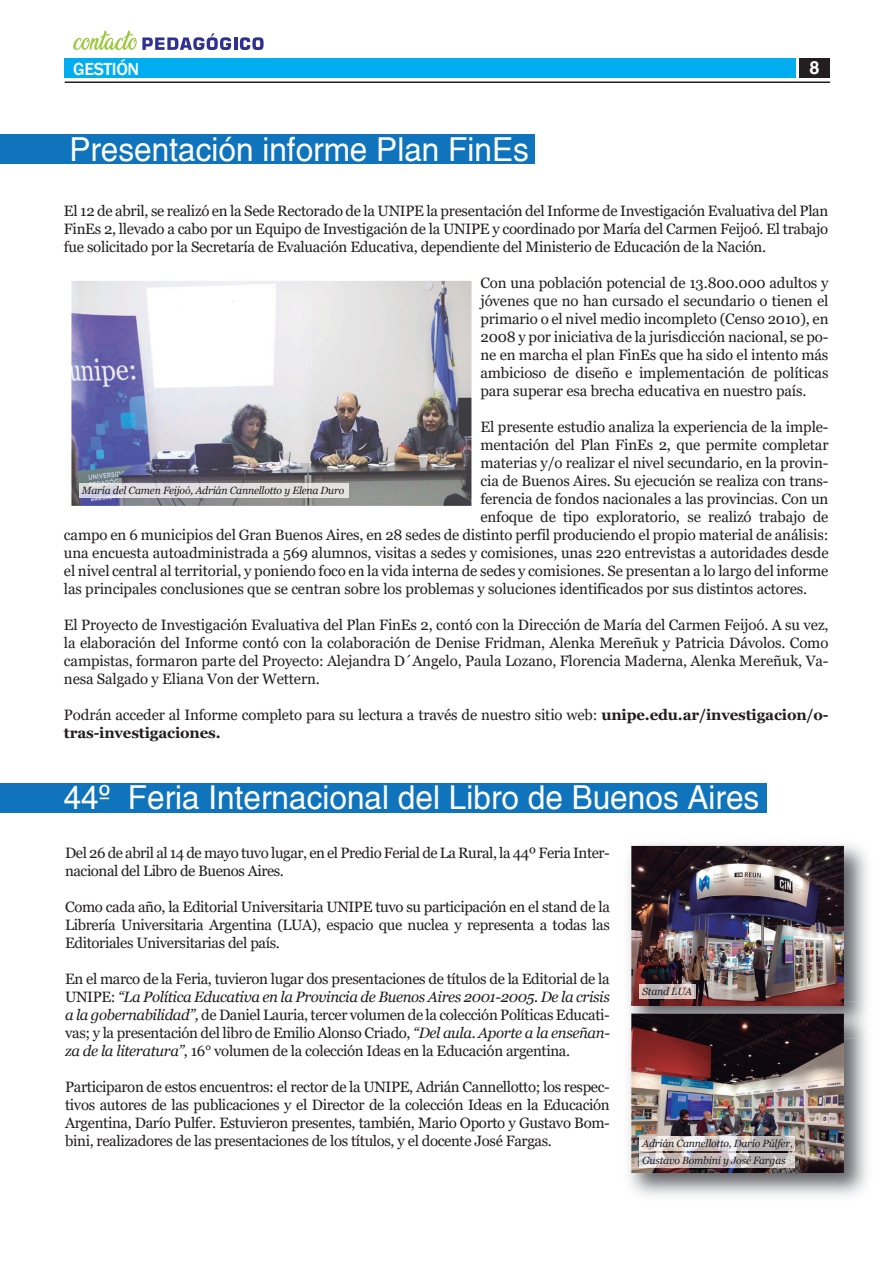
<style>
.page{position:relative;width:893px;height:1263px;background:#fff}
.page>*{position:absolute;margin:0;border:0;box-sizing:border-box;transform-origin:0 0}
.t1{font:33px "Switzerland";color:#fff;scale:.96 1}
.t2{font:500 18px "Franklin Gothic";letter-spacing:-.02em;color:#fff}
.t3{font:700 18px "Switzerland";color:#fff}
.t4{font:15px/18px "Georgia";letter-spacing:-.01em;color:#231f20;text-align:justify}
.t5{font:15px/18px "Georgia";letter-spacing:-.03em;color:#231f20}
.t6{font:italic 10.5px/16.5px "Georgia";letter-spacing:-.02em;color:#231f20}
.s1{font-weight:700}
.s2{font-style:italic}
</style>
<div class="page">
<div style="left:0;top:783px;width:766px;height:30px;background:#1074bc"></div>
<hr style="left:65px;top:81px;width:765px;height:2px;background:#231f20">
<div style="left:65px;top:58px;width:731px;height:20px;background:#00aeef"></div>
<div style="left:799px;top:58px;width:31px;height:20px;background:#231f20"></div>
<div style="left:0;top:135px;width:534px;height:29px;background:#1074bc"></div>
<img style="left:71px;top:281px;width:400px;height:225px">
<img style="left:79px;top:484px;width:270px;height:14px">
<img style="left:629px;top:844px;width:238px;height:158px">
<img style="left:631px;top:846px;width:213px;height:156px">
<img style="left:629px;top:1038px;width:238px;height:158px">
<img style="left:629px;top:1002px;width:238px;height:36px">
<img style="left:631px;top:1013px;width:213px;height:160px">
<img style="left:639px;top:984px;width:56px;height:15px">
<img style="left:639px;top:1137px;width:156px;height:14px">
<img style="left:639px;top:1154px;width:156px;height:14px">
<svg style="left:73px;top:31px;width:191px;height:19px"></svg>
<p class="t2" style="left:73px;top:57px;width:68px">GESTIÓN</p>
<p class="t3" style="left:809px;top:57px;width:12px">8</p>
<h1 class="t1" style="left:69px;top:130px;width:480px">Presentación informe Plan FinEs</h1>
<p class="t4" style="left:64px;top:202px;width:766px">El 12 de abril, se realizó en la Sede Rectorado de la UNIPE la presentación del Informe de Investigación Evaluativa del Plan FinEs 2, llevado a cabo por un Equipo de Investigación de la UNIPE y coordinado por María del Carmen Feijoó. El trabajo fue solicitado por la Secretaría de Evaluación Educativa, dependiente del Ministerio de Educación de la Nación.</p>
<p class="t4" style="left:480px;top:274px;width:350px">Con una población potencial de 13.800.000 adultos y jóvenes que no han cursado el secundario o tienen el primario o el nivel medio incompleto (Censo 2010), en 2008 y por iniciativa de la jurisdicción nacional, se po&shy;ne en marcha el plan FinEs que ha sido el intento más ambicioso de diseño e implementación de políticas para superar esa brecha educativa en nuestro país.</p>
<p class="t4" style="left:480px;top:418px;width:349px">El presente estudio analiza la experiencia de la imple-</p>
<p class="t4" style="left:480px;top:436px;width:349px">mentación del Plan FinEs 2, que permite completar</p>
<p class="t4" style="left:480px;top:454px;width:350px">materias y/o realizar el nivel secundario, en la provin-</p>
<p class="t4" style="left:480px;top:472px;width:350px">cia de Buenos Aires. Su ejecución se realiza con trans-</p>
<p class="t4" style="left:480px;top:490px;width:349px">ferencia de fondos nacionales a las provincias. Con un</p>
<p class="t4" style="left:480px;top:508px;width:349px">enfoque de tipo exploratorio, se realizó trabajo de</p>
<p class="t4" style="left:64px;top:526px;width:766px">campo en 6 municipios del Gran Buenos Aires, en 28 sedes de distinto perfil produciendo el propio material de análisis:</p>
<p class="t4" style="left:64px;top:544px;width:766px">una encuesta autoadministrada a 569 alumnos, visitas a sedes y comisiones, unas 220 entrevistas a autoridades desde</p>
<p class="t4" style="left:64px;top:562px;width:766px">el nivel central al territorial, y poniendo foco en la vida interna de sedes y comisiones. Se presentan a lo largo del informe</p>
<p class="t4" style="left:64px;top:580px;width:745px">las principales conclusiones que se centran sobre los problemas y soluciones identificados por sus distintos actores.</p>
<p class="t4" style="left:64px;top:616px;width:766px">El Proyecto de Investigación Evaluativa del Plan FinEs 2, contó con la Dirección de María del Carmen Feijoó. A su vez, la elaboración del Informe contó con la colaboración de Denise Fridman, Alenka Mereñuk y Patricia Dávolos. Como campistas, formaron parte del Proyecto: Alejandra D´Angelo, Paula Lozano, Florencia Maderna, Alenka Mereñuk, Va&shy;nesa Salgado y Eliana Von der Wettern.</p>
<p class="t4" style="left:64px;top:706px;width:766px">Podrán acceder al Informe completo para su lectura a través de nuestro sitio web: <span class="s1">unipe.edu.ar/investigacion/o&shy;tras-investigaciones.</span></p>
<p class="t6" style="left:82px;top:482px;width:264px">María del Camen Feijoó, Adrián Cannellotto y Elena Duro</p>
<h1 class="t1" style="left:64px;top:778px;width:726px">44º Feria Internacional del Libro de Buenos Aires</h1>
<p class="t5" style="left:65px;top:844px;width:546px">Del 26 de abril al 14 de mayo tuvo lugar, en el Predio Ferial de La Rural, la 44º Feria Inter&shy;nacional del Libro de Buenos Aires.</p>
<p class="t4" style="left:65px;top:898px;width:546px">Como cada año, la Editorial Universitaria UNIPE tuvo su participación en el stand de la Librería Universitaria Argentina (LUA), espacio que nuclea y representa a todas las Editoriales Universitarias del país.</p>
<p class="t4" style="left:65px;top:970px;width:546px">En el marco de la Feria, tuvieron lugar dos presentaciones de títulos de la Editorial de la UNIPE: <span class="s2">“La Política Educativa en la Provincia de Buenos Aires 2001-2005. De la crisis a la gobernabilidad”,</span> de Daniel Lauria, tercer volumen de la colección Políticas Educati&shy;vas; y la presentación del libro de Emilio Alonso Criado, <span class="s2">“Del aula. Aporte a la enseñan&shy;za de la literatura”</span>, 16° volumen de la colección Ideas en la Educación argentina.</p>
<p class="t4" style="left:65px;top:1078px;width:546px">Participaron de estos encuentros: el rector de la UNIPE, Adrián Cannellotto; los respec&shy;tivos autores de las publicaciones y el Director de la colección Ideas en la Educación Argentina, Darío Pulfer. Estuvieron presentes, también, Mario Oporto y Gustavo Bom&shy;bini, realizadores de las presentaciones de los títulos, y el docente José Fargas.</p>
<p class="t6" style="left:642px;top:983px;width:51px">Stand LUA</p>
<p class="t6" style="left:642px;top:1135px;width:152px">Adrián Cannellotto, Darío Púlfer,<br>Gustavo Bombini y José Fargas</p>
</div>
